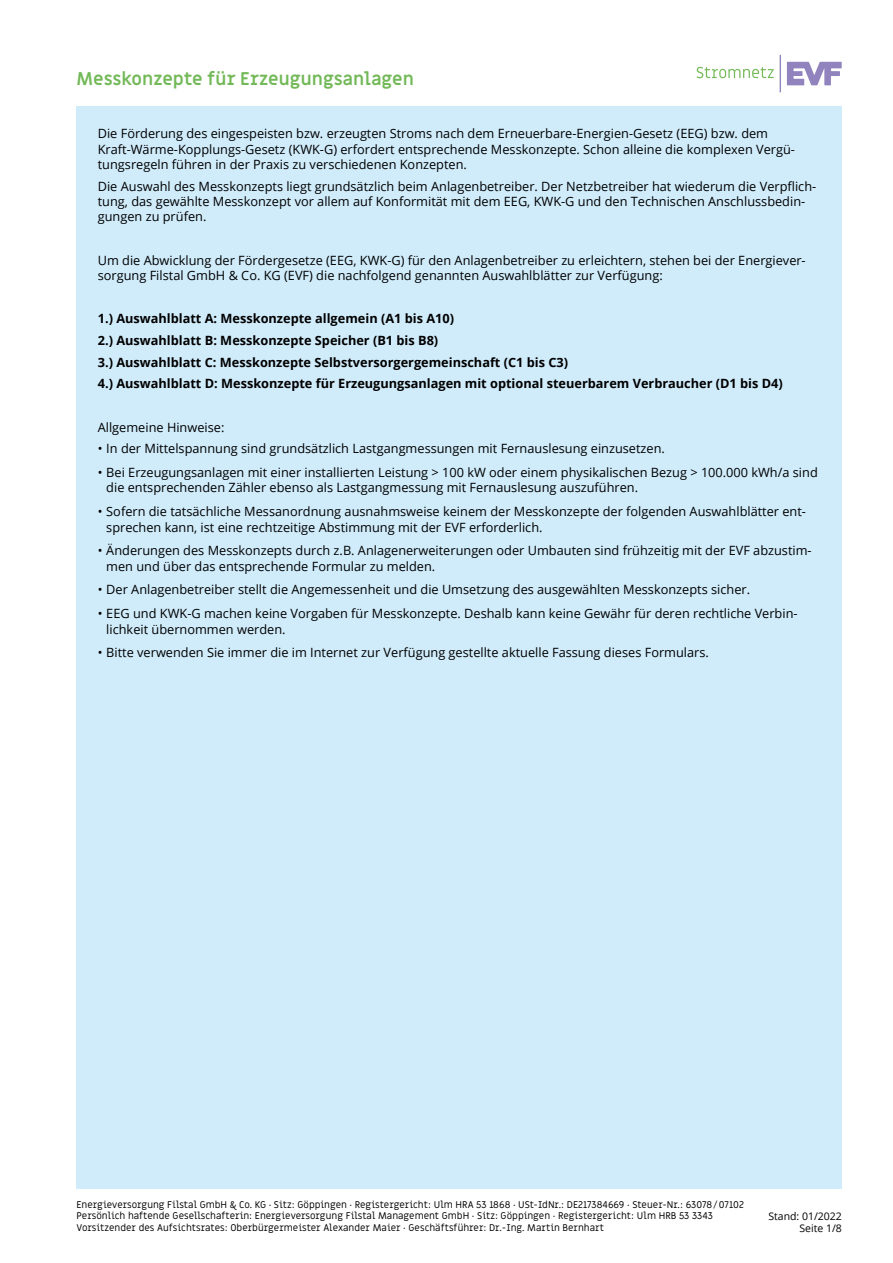
<style>
.page{position:relative;width:893px;height:1263px;background:#fff}
.page>*{position:absolute;margin:0;border:0;box-sizing:border-box;transform-origin:0 0}
.t1{font:700 18px "Miriam Libre";color:#73b958}
.t2{font:12.75px/15.3px "Open Sans";color:#000}
.t3{font:700 12.75px/21.8px "Open Sans";color:#000}
.t4{font:10.5px/12.6px "Open Sans";color:#000;text-align:right}
.t5{font:9.75px/11.7px "Miriam Libre";color:#000}
</style>
<div class="page">
<div style="left:77px;top:106px;width:765px;height:1082px;background:#d0ecfb"></div>
<svg style="left:697px;top:67px;width:77px;height:11px"></svg>
<svg style="left:780px;top:55px;width:62px;height:37px"></svg>
<h1 class="t1" style="left:77px;top:68px;width:339px">Messkonzepte für Erzeugungsanlagen</h1>
<p class="t2" style="left:98px;top:126px;width:699px">Die Förderung des eingespeisten bzw. erzeugten Stroms nach dem Erneuerbare-Energien-Gesetz (EEG) bzw. dem<br>Kraft-Wärme-Kopplungs-Gesetz (KWK-G) erfordert entsprechende Messkonzepte. Schon alleine die komplexen Vergü&shy;tungsregeln führen in der Praxis zu verschiedenen Konzepten.</p>
<p class="t2" style="left:98px;top:178px;width:720px">Die Auswahl des Messkonzepts liegt grundsätzlich beim Anlagenbetreiber. Der Netzbetreiber hat wiederum die Verpflich&shy;tung, das gewählte Messkonzept vor allem auf Konformität mit dem EEG, KWK-G und den Technischen Anschlussbedin&shy;gungen zu prüfen.</p>
<p class="t2" style="left:98px;top:252px;width:709px">Um die Abwicklung der Fördergesetze (EEG, KWK-G) für den Anlagenbetreiber zu erleichtern, stehen bei der Energiever&shy;sorgung Filstal GmbH &amp; Co. KG (EVF) die nachfolgend genannten Auswahlblätter zur Verfügung:</p>
<p class="t3" style="left:98px;top:307px;width:687px">1.) Auswahlblatt A: Messkonzepte allgemein (A1 bis A10)<br>2.) Auswahlblatt B: Messkonzepte Speicher (B1 bis B8)<br>3.) Auswahlblatt C: Messkonzepte Selbstversorgergemeinschaft (C1 bis C3)<br>4.) Auswahlblatt D: Messkonzepte für Erzeugungsanlagen mit optional steuerbarem Verbraucher (D1 bis D4)</p>
<p class="t2" style="left:98px;top:419px;width:128px">Allgemeine Hinweise:</p>
<p class="t2" style="left:98px;top:441px;width:569px">• In der Mittelspannung sind grundsätzlich Lastgangmessungen mit Fernauslesung einzusetzen.</p>
<p class="t2" style="left:106px;top:465px;width:713px;text-indent:-9px">• Bei Erzeugungsanlagen mit einer installierten Leistung &gt; 100 kW oder einem physikalischen Bezug &gt; 100.000 kWh/a sind die entsprechenden Zähler ebenso als Lastgangmessung mit Fernauslesung auszuführen.</p>
<p class="t2" style="left:106px;top:504px;width:701px;text-indent:-9px">• Sofern die tatsächliche Messanordnung ausnahmsweise keinem der Messkonzepte der folgenden Auswahlblätter ent&shy;sprechen kann, ist eine rechtzeitige Abstimmung mit der EVF erforderlich.</p>
<p class="t2" style="left:106px;top:543px;width:707px;text-indent:-9px">• Änderungen des Messkonzepts durch z.B. Anlagenerweiterungen oder Umbauten sind frühzeitig mit der EVF abzustim&shy;men und über das entsprechende Formular zu melden.</p>
<p class="t2" style="left:98px;top:582px;width:654px">• Der Anlagenbetreiber stellt die Angemessenheit und die Umsetzung des ausgewählten Messkonzepts sicher.</p>
<p class="t2" style="left:106px;top:606px;width:693px;text-indent:-9px">• EEG und KWK-G machen keine Vorgaben für Messkonzepte. Deshalb kann keine Gewähr für deren rechtliche Verbin&shy;lichkeit übernommen werden.</p>
<p class="t2" style="left:98px;top:645px;width:613px">• Bitte verwenden Sie immer die im Internet zur Verfügung gestellte aktuelle Fassung dieses Formulars.</p>
<p class="t5" style="left:77px;top:1199px;width:669px">Energieversorgung Filstal GmbH &amp; Co. KG · Sitz: Göppingen · Registergericht: Ulm HRA 53 1868 · USt-IdNr.: DE217384669 · Steuer-Nr.: 63078/07102<br>Persönlich haftende Gesellschafterin: Energieversorgung Filstal Management GmbH · Sitz: Göppingen · Registergericht: Ulm HRB 53 3343<br>Vorsitzender des Aufsichtsrates: Oberbürgermeister Alexander Maier · Geschäftsführer: Dr.-Ing. Martin Bernhart</p>
<p class="t4" style="left:768px;top:1209px;width:75px">Stand: 01/2022<br>Seite 1/8</p>
</div>
